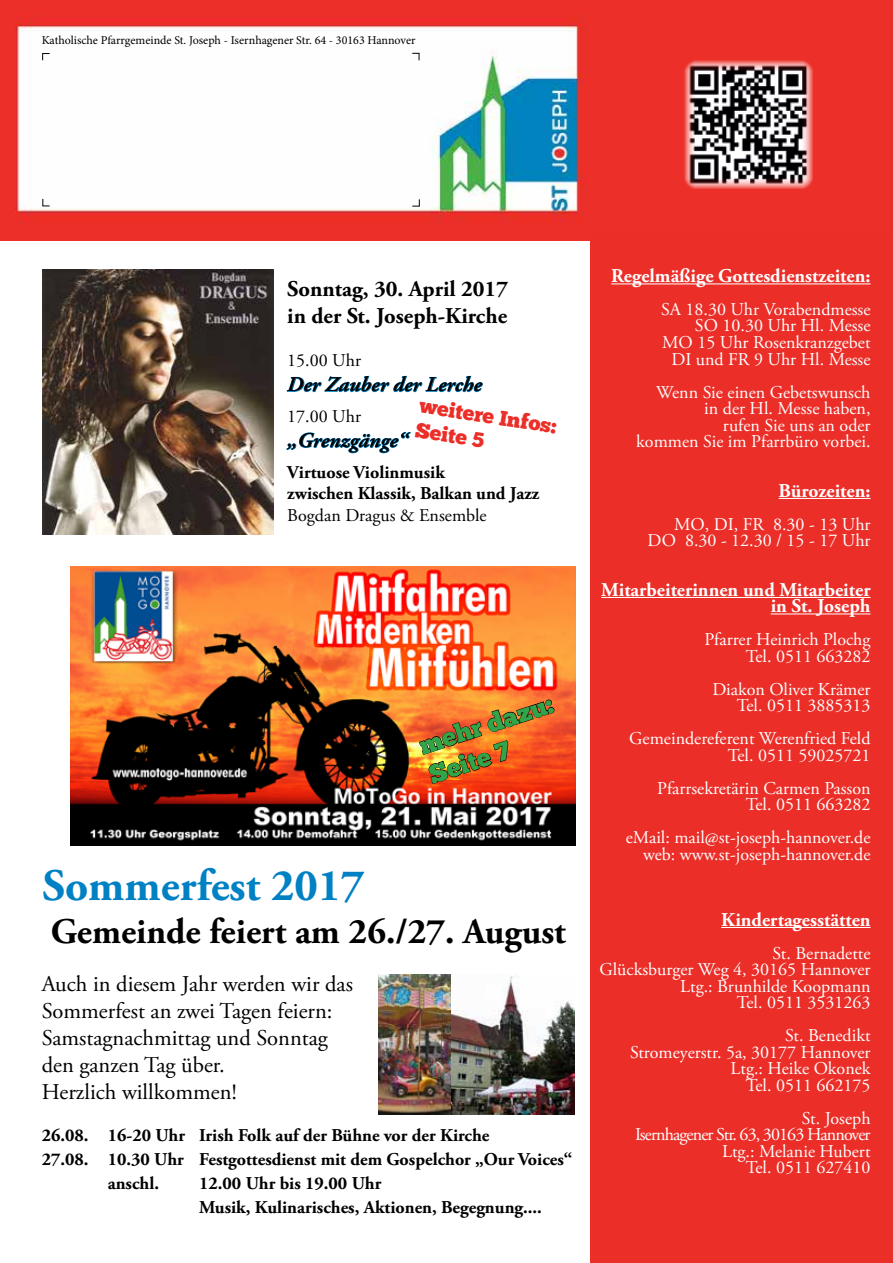
<style>
.page{position:relative;width:893px;height:1263px;background:#fff}
.page>*{position:absolute;margin:0;border:0;box-sizing:border-box;transform-origin:0 0}
.t1{font:700 45px "Adobe Garamond Pro";color:#0081c4}
.t2{font:700 36px "Adobe Garamond Pro";color:#000}
.t3{font:25.5px/30.6px "Chunk Five";color:#32a54b}
.t4{font:22.5px/27px "Adobe Garamond Pro";color:#000}
.t5{font:700 22.5px/27px "Adobe Garamond Pro";color:#000}
.t6{font:italic 700 21px "Adobe Garamond Pro";color:#000}
.t7{font:21px/25.2px "Chunk Five";color:#eb2e28}
.t8{font:700 19.5px/16.5px "Adobe Garamond Pro";color:#fff;text-align:right}
.t9{font:18px/16.5px "Adobe Garamond Pro";color:#fff;text-align:right}
.t10{font:700 18px/21.6px "Adobe Garamond Pro";color:#000}
.t11{font:18px/16.5px "Adobe Garamond Pro";letter-spacing:-.03em;color:#fff;text-align:right}
.t12{font:18px "Adobe Garamond Pro";color:#000}
.t13{font:12px "Minion Pro";letter-spacing:-.005em;color:#000}
</style>
<div class="page">
<img style="left:0;top:0;width:893px;height:240px">
<svg style="left:42px;top:53px;width:8px;height:7px"></svg>
<svg style="left:412px;top:53px;width:8px;height:7px"></svg>
<svg style="left:412px;top:199px;width:8px;height:8px"></svg>
<svg style="left:42px;top:199px;width:8px;height:8px"></svg>
<img style="left:685px;top:61px;width:127px;height:127px">
<div style="left:590px;top:235px;width:303px;height:1028px;background:#eb2e28"></div>
<hr style="left:611px;top:283px;width:260px;height:1px;background:#fff">
<hr style="left:779px;top:498px;width:92px;height:1px;background:#fff">
<hr style="left:601px;top:597px;width:270px;height:1px;background:#fff">
<hr style="left:771px;top:613px;width:100px;height:1px;background:#fff">
<hr style="left:721px;top:927px;width:150px;height:1px;background:#fff">
<img style="left:43px;top:270px;width:230px;height:265px">
<svg style="left:286px;top:376px;width:197px;height:16px"></svg>
<svg style="left:287px;top:431px;width:124px;height:22px"></svg>
<img style="left:71px;top:566px;width:505px;height:279px">
<img style="left:419px;top:700px;width:136px;height:84px">
<img style="left:378px;top:974px;width:196px;height:140px">
<p class="t13" style="left:42px;top:32px;width:375px">Katholische Pfarrgemeinde St. Joseph - Isernhagener Str. 64 - 30163 Hannover</p>
<p class="t5" style="left:287px;top:276px;width:222px">Sonntag, 30. April 2017 in der St. Joseph-Kirche</p>
<p class="t12" style="left:287px;top:350px;width:75px">15.00 Uhr</p>
<p class="t6" style="left:287px;top:373px;width:196px">Der Zauber der Lerche</p>
<p class="t12" style="left:287px;top:405px;width:75px">17.00 Uhr</p>
<p class="t6" style="left:287px;top:428px;width:122px">„Grenzgänge“</p>
<p class="t10" style="left:287px;top:462px;width:254px">Virtuose Violinmusik<br>zwischen Klassik, Balkan und Jazz</p>
<p class="t12" style="left:287px;top:504px;width:201px">Bogdan Dragus &amp; Ensemble</p>
<p class="t7" style="left:421px;top:392px;width:140px;rotate:9deg">weitere Infos:<br>Seite 5</p>
<h3 class="t3" style="left:415px;top:731px;width:140px;rotate:-18deg">mehr dazu:<br>Seite 7</h3>
<h1 class="t1" style="left:43px;top:860px;width:324px">Sommerfest 2017</h1>
<h2 class="t2" style="left:51px;top:911px;width:517px">Gemeinde feiert am 26./27. August</h2>
<p class="t4" style="left:42px;top:971px;width:313px">Auch in diesem Jahr werden wir das<br>Sommerfest an zwei Tagen feiern:<br>Samstagnachmittag und Sonntag den ganzen Tag über.<br>Herzlich willkommen!</p>
<p class="t10" style="left:42px;top:1125px;width:449px">26.08. 16-20 Uhr Irish Folk auf der Bühne vor der Kirche</p>
<p class="t10" style="left:42px;top:1149px;width:532px">27.08. 10.30 Uhr Festgottesdienst mit dem Gospelchor „Our Voices“</p>
<p class="t10" style="left:108px;top:1173px;width:53px">anschl.</p>
<p class="t10" style="left:199px;top:1172px;width:344px;line-height:24px">12.00 Uhr bis 19.00 Uhr<br>Musik, Kulinarisches, Aktionen, Begegnung....</p>
<p class="t8" style="left:611px;top:268px;width:261px">Regelmäßige Gottesdienstzeiten:</p>
<p class="t9" style="left:661px;top:302px;width:211px">SA 18.30 Uhr Vorabendmesse<br>SO 10.30 Uhr Hl. Messe<br>MO 15 Uhr Rosenkranzgebet<br>DI und FR 9 Uhr Hl. Messe</p>
<p class="t9" style="left:636px;top:384px;width:236px">Wenn Sie einen Gebetswunsch<br>in der Hl. Messe haben,<br>rufen Sie uns an oder<br>kommen Sie im Pfarrbüro vorbei.</p>
<p class="t8" style="left:779px;top:482px;width:93px">Bürozeiten:</p>
<p class="t9" style="left:648px;top:516px;width:224px">MO, DI, FR 8.30 - 13 Uhr<br>DO 8.30 - 12.30 / 15 - 17 Uhr</p>
<p class="t8" style="left:601px;top:581px;width:271px">Mitarbeiterinnen und Mitarbeiter in St. Joseph</p>
<p class="t9" style="left:704px;top:632px;width:168px">Pfarrer Heinrich Plochg<br>Tel. 0511 663282</p>
<p class="t9" style="left:712px;top:681px;width:160px">Diakon Oliver Krämer<br>Tel. 0511 3885313</p>
<p class="t9" style="left:629px;top:731px;width:243px">Gemeindereferent Werenfried Feld<br>Tel. 0511 59025721</p>
<p class="t9" style="left:657px;top:780px;width:215px">Pfarrsekretärin Carmen Passon<br>Tel. 0511 663282</p>
<p class="t9" style="left:626px;top:830px;width:246px">eMail: mail@st-joseph-hannover.de web: www.st-joseph-hannover.de</p>
<p class="t8" style="left:721px;top:911px;width:151px">Kindertagesstätten</p>
<p class="t9" style="left:599px;top:945px;width:273px">St. Bernadette<br>Glücksburger Weg 4, 30165 Hannover<br>Ltg.: Brunhilde Koopmann<br>Tel. 0511 3531263</p>
<p class="t9" style="left:630px;top:1028px;width:242px">St. Benedikt<br>Stromeyerstr. 5a, 30177 Hannover<br>Ltg.: Heike Okonek<br>Tel. 0511 662175</p>
<p class="t11" style="left:635px;top:1110px;width:237px">St. Joseph<br>Isernhagener Str. 63, 30163 Hannover<br>Ltg.: Melanie Hubert<br>Tel. 0511 627410</p>
</div>
